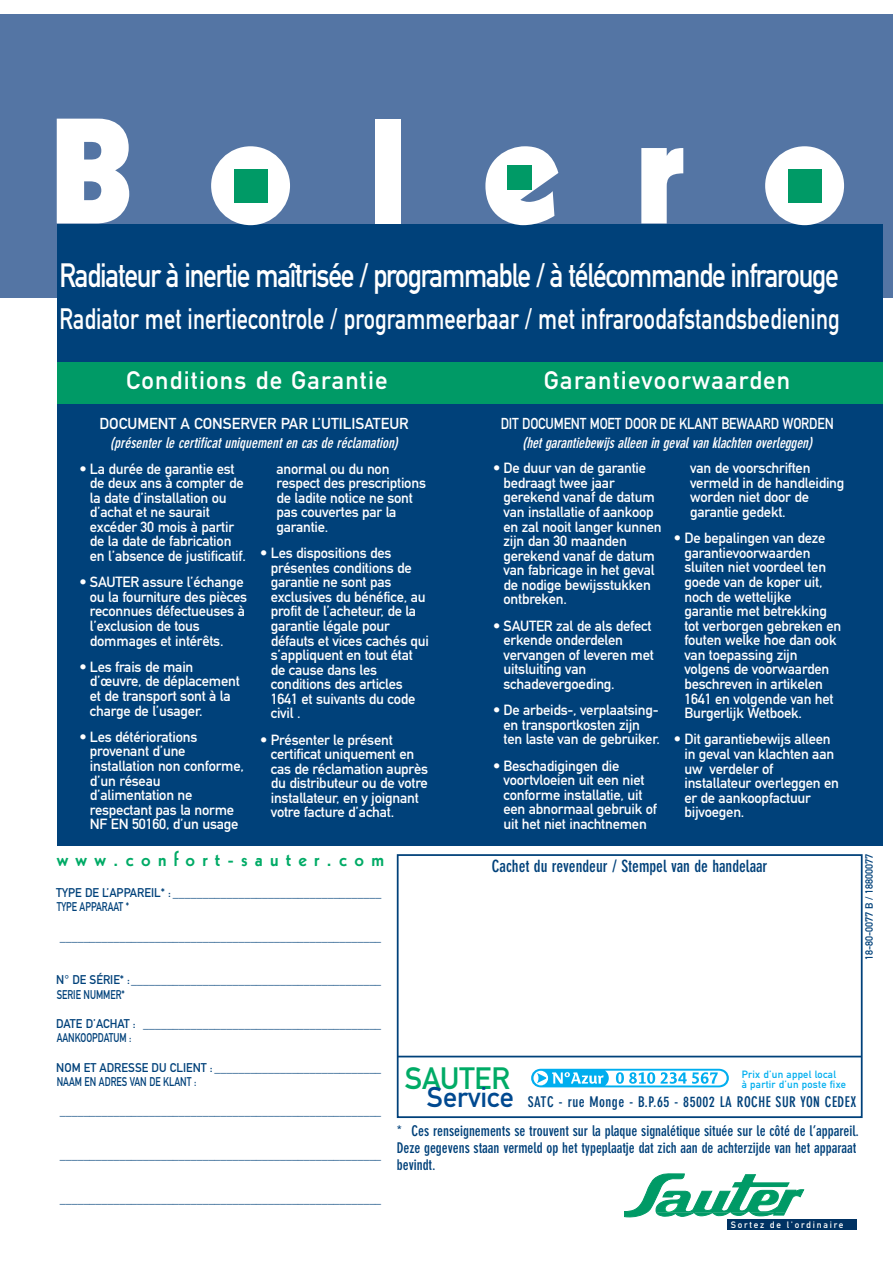
<style>
.page{position:relative;width:893px;height:1263px;background:#fff}
.page>*{position:absolute;margin:0;border:0;box-sizing:border-box;transform-origin:0 0}
.t1{font:900 145.65px "Kabel";letter-spacing:.525em;color:#fff}
.t2{font:33.3px "DIN Mittelschrift Alternate";letter-spacing:-.045em;color:#fff;scale:.82 1}
.t3{font:30.45px "DIN Mittelschrift";color:#00ab66}
.t4{font:29.1px "DIN Mittelschrift Alternate";color:#fff;scale:.77 1}
.t5{font:28.05px "DIN Mittelschrift";color:#004990}
.t6{font:24.9px "DIN Mittelschrift";letter-spacing:.05em;color:#fff}
.t7{font:800 20.85px "Kabel";letter-spacing:.35em;color:#00ab66}
.t8{font:700 condensed 16.65px "DIN Neuzeit Grotesk";color:#00417a}
.t9{font:15.6px "DIN Mittelschrift";letter-spacing:-.01em;color:#fff;scale:.85 1}
.t10{font:15.6px "DIN Mittelschrift";letter-spacing:-.01em;color:#fff}
.t11{font:14.55px/14.5px "DIN Mittelschrift Alternate";letter-spacing:-.015em;color:#fff}
.t12{font:700 condensed 14.55px/16.6px "DIN Neuzeit Grotesk";color:#00417a}
.t13{font:italic 700 condensed 14.55px "DIN Neuzeit Grotesk";letter-spacing:-.01em;color:#fff}
.t14{font:700 condensed 14.55px "DIN Neuzeit Grotesk";letter-spacing:.035em;color:#00417a}
.t15{font:12.45px "DIN Mittelschrift";color:#00417a;scale:.95 1}
.t16{font:12.45px "DIN Mittelschrift";color:#00417a;scale:.76 1}
.t17{font:12.45px "DIN Mittelschrift";letter-spacing:-.02em;color:#00417a;scale:.95 1}
.t18{font:10.35px/10.4px "DIN Mittelschrift";letter-spacing:.025em;color:#00aeef}
.t19{font:10.35px "DIN Mittelschrift Alternate";color:#00417a}
.t20{font:9.15px "DIN Mittelschrift Alternate";letter-spacing:.19em;color:#fff}
</style>
<div class="page">
<div style="left:882px;top:14px;width:11px;height:284px;background:#5475a4"></div>
<div style="left:0;top:14px;width:882px;height:284px;background:#5475a4"></div>
<div style="left:57px;top:224px;width:825px;height:621px;background:#00417a"></div>
<div style="left:452px;top:362px;width:430px;height:41px;background:#009a66"></div>
<div style="left:57px;top:362px;width:400px;height:41px;background:#009a66"></div>
<svg style="left:396px;top:854px;width:467px;height:264px"></svg>
<svg style="left:624px;top:1174px;width:180px;height:43px"></svg>
<div style="left:727px;top:1219px;width:129px;height:11px;background:#003263"></div>
<svg style="left:529px;top:1067px;width:201px;height:22px"></svg>
<svg style="left:531px;top:1069px;width:198px;height:18px"></svg>
<div style="left:508px;top:166px;width:24px;height:24px;background:#009a66"></div>
<div style="left:788px;top:169px;width:33px;height:33px;background:#009a66"></div>
<div style="left:234px;top:169px;width:33px;height:33px;background:#009a66"></div>
<h1 class="t1" style="left:49px;top:119px;width:799px">Bolero</h1>
<h2 class="t2" style="left:59px;top:264px;width:952px">Radiateur à inertie maîtrisée / programmable / à télécommande infrarouge</h2>
<h3 class="t4" style="left:59px;top:308px;width:1015px">Radiator met inertiecontrole / programmeerbaar / met infraroodafstandsbediening</h3>
<h3 class="t6" style="left:126px;top:371px;width:263px">Conditions de Garantie</h3>
<h3 class="t6" style="left:544px;top:371px;width:248px">Garantievoorwaarden</h3>
<p class="t10" style="left:99px;top:418px;width:311px">DOCUMENT A CONSERVER PAR L’UTILISATEUR</p>
<p class="t13" style="left:110px;top:437px;width:293px">(présenter le certificat uniquement en cas de réclamation)</p>
<p class="t11" style="left:90px;top:463px;width:157px;text-indent:-10px">• La durée de garantie est de deux ans à compter de la date d’installation ou d’achat et ne saurait excéder 30 mois à partir de la date de fabrication en l’absence de justificatif.</p>
<p class="t11" style="left:90px;top:576px;width:159px;text-indent:-10px">• SAUTER assure l’échange ou la fourniture des pièces reconnues défectueuses à l’exclusion de tous dommages et intérêts.</p>
<p class="t11" style="left:90px;top:661px;width:151px;text-indent:-10px">• Les frais de main d’œuvre, de déplacement et de transport sont à la charge de l’usager.</p>
<p class="t11" style="left:90px;top:731px;width:156px;text-indent:-10px">• Les détériorations provenant d’une installation non conforme, d’un réseau d’alimentation ne respectant pas la norme<br>NF EN 50160, d’un usage</p>
<p class="t11" style="left:276px;top:463px;width:151px">anormal ou du non respect des prescriptions de ladite notice ne sont pas couvertes par la garantie.</p>
<p class="t11" style="left:271px;top:547px;width:160px;text-indent:-11px">• Les dispositions des présentes conditions de garantie ne sont pas exclusives du bénéfice, au profit de l’acheteur, de la garantie légale pour défauts et vices cachés qui s’appliquent en tout état de cause dans les conditions des articles<br>1641 et suivants du code civil .</p>
<p class="t11" style="left:271px;top:734px;width:159px;text-indent:-11px">• Présenter le présent certificat uniquement en cas de réclamation auprès du distributeur ou de votre installateur, en y joignant votre facture d’achat.</p>
<h3 class="t7" style="left:57px;top:851px;width:329px">www.confort-sauter.com</h3>
<p class="t15" style="left:56px;top:888px;width:344px">TYPE DE L’APPAREIL* : ___________________________________</p>
<p class="t16" style="left:57px;top:902px;width:97px">TYPE APPARAAT *</p>
<p class="t9" style="left:501px;top:418px;width:393px">DIT DOCUMENT MOET DOOR DE KLANT BEWAARD WORDEN</p>
<p class="t13" style="left:522px;top:437px;width:295px">(hetgarantiebewijsalleen in geval van klachten overleggen)</p>
<p class="t11" style="left:503px;top:462px;width:160px;text-indent:-10px">• De duur van de garantie bedraagt twee jaar gerekend vanaf de datum van installatie of aankoop en zal nooit langer kunnen zijn dan 30 maanden gerekend vanaf de datum van fabricage in het geval de nodige bewijsstukken ontbreken.</p>
<p class="t11" style="left:503px;top:620px;width:152px;text-indent:-10px">• SAUTER zal de als defect erkende onderdelen vervangen of leveren met uitsluiting van schadevergoeding.</p>
<p class="t11" style="left:503px;top:704px;width:158px;text-indent:-10px">• De arbeids-, verplaatsing&shy;en transportkosten zijn ten laste van de gebruiker.</p>
<p class="t11" style="left:503px;top:760px;width:155px;text-indent:-10px">• Beschadigingen die voortvloeien uit een niet conforme installatie, uit een abnormaal gebruik of uit het niet inachtnemen</p>
<p class="t11" style="left:690px;top:462px;width:156px">van de voorschriften vermeld in de handleiding worden niet door de garantie gedekt.</p>
<p class="t11" style="left:684px;top:532px;width:158px;text-indent:-11px">• De bepalingen van deze garantievoorwaarden sluiten niet voordeel ten goede van de koper uit, noch de wettelijke garantie met betrekking tot verborgen gebreken en fouten welke hoe dan ook van toepassing zijn volgens de voorwaarden beschreven in artikelen<br>1641 en volgende van het<br>Burgerlijk Wetboek.</p>
<p class="t11" style="left:684px;top:733px;width:156px;text-indent:-11px">• Dit garantiebewijs alleen in geval van klachten aan uw verdeler of installateur overleggen en er de aankoopfactuur bijvoegen.</p>
<p class="t8" style="left:492px;top:860px;width:277px">Cachet du revendeur / Stempel van de handelaar</p>
<p class="t15" style="left:60px;top:932px;width:340px">______________________________________________________</p>
<p class="t15" style="left:56px;top:975px;width:344px">N° DE SÉRIE* :__________________________________________</p>
<p class="t17" style="left:56px;top:1019px;width:344px">DATE D’ACHAT : ________________________________________</p>
<p class="t15" style="left:56px;top:1063px;width:344px">NOM ET ADRESSE DU CLIENT : ____________________________</p>
<p class="t16" style="left:57px;top:990px;width:91px">SERIE NUMMER*</p>
<p class="t16" style="left:57px;top:1033px;width:100px">AANKOOPDATUM :</p>
<p class="t16" style="left:57px;top:1077px;width:185px">NAAM EN ADRES VAN DE KLANT :</p>
<p class="t15" style="left:60px;top:1106px;width:340px">______________________________________________________</p>
<h3 class="t3" style="left:405px;top:1067px;width:107px">SAUTER</h3>
<h3 class="t5" style="left:427px;top:1087px;width:88px">Service</h3>
<p class="t18" style="left:742px;top:1070px;width:106px">Prix d’un appel local<br>à partir d’un poste fixe</p>
<p class="t14" style="left:528px;top:1097px;width:330px">SATC - rue Monge - B.P.65 - 85002 LA ROCHE SUR YON CEDEX</p>
<p class="t19" style="left:865px;top:960px;width:108px;rotate:-90deg">18-80-0077 B / 18800077</p>
<p class="t15" style="left:60px;top:1150px;width:340px">______________________________________________________</p>
<p class="t15" style="left:60px;top:1194px;width:340px">______________________________________________________</p>
<p class="t12" style="left:397px;top:1124px;width:464px">* Ces renseignements se trouvent sur la plaque signalétique située sur le côté de l’appareil.<br>Deze gegevens staan vermeld op het typeplaatje dat zich aan de achterzijde van het apparaat bevindt.</p>
<p class="t20" style="left:731px;top:1221px;width:114px">Sortez de l'ordinaire</p>
</div>
